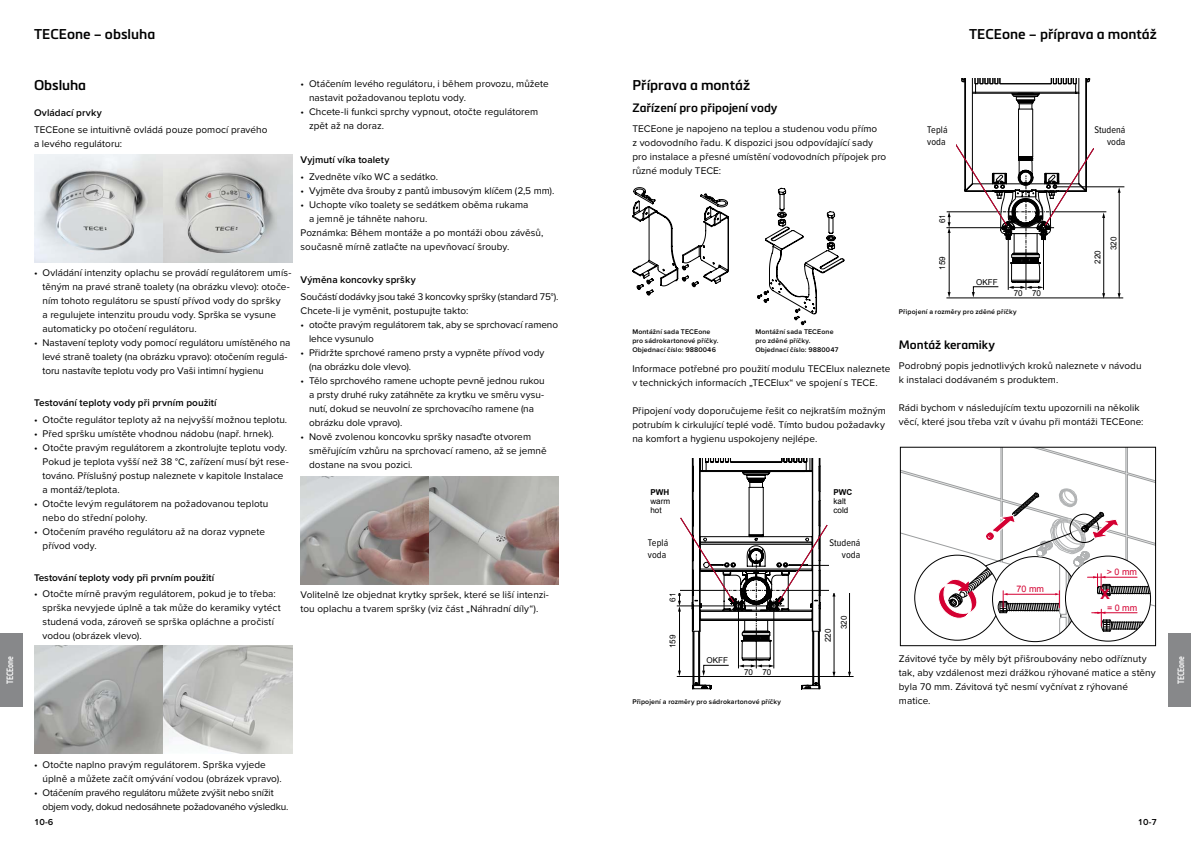
<style>
.page{position:relative;width:1191px;height:842px;background:#fff}
.page>*{position:absolute;margin:0;border:0;box-sizing:border-box;transform-origin:0 0}
.t1{font:600 14px "Metronic Pro";color:#000}
.t2{font:700 14px "Arial";color:#d40032}
.t3{font:600 12px "Metronic Pro";letter-spacing:-.005em;color:#000}
.t4{font:10px/14px "Proxima Nova";letter-spacing:.005em;color:#000}
.t5{font:600 10px "Proxima Nova";letter-spacing:.005em;color:#000}
.t6{font:10px/14px "Proxima Nova";letter-spacing:-.02em;color:#000}
.t7{font:10px/12px "Proxima Nova Cond";letter-spacing:.005em;color:#000}
.t8{font:600 condensed 9px "Metronic Pro";color:#fff;scale:.9 1}
.t9{font:9px "Arial";color:#d40032}
.t10{font:600 9px "Proxima Nova";color:#000}
.t11{font:8.1px/9px "Arial";color:#000}
.t12{font:700 8.1px "Arial";color:#000}
.t13{font:600 7px "Proxima Nova";letter-spacing:.02em;color:#000}
</style>
<div class="page">
<div style="left:1168px;top:634px;width:23px;height:73px;background:#87888a"></div>
<div style="left:0;top:634px;width:23px;height:73px;background:#87888a"></div>
<img style="left:300px;top:477px;width:258px;height:107px">
<img style="left:34px;top:155px;width:258px;height:107px">
<img style="left:34px;top:646px;width:258px;height:107px">
<svg style="left:632px;top:187px;width:97px;height:108px"></svg>
<svg style="left:757px;top:188px;width:87px;height:137px"></svg>
<hr style="left:677px;top:606px;width:107px;height:1px;background:#000">
<hr style="left:677px;top:676px;width:176px;height:1px;background:#000">
<hr style="left:849px;top:570px;width:1px;height:103px;background:#000">
<svg style="left:678px;top:459px;width:157px;height:230px"></svg>
<hr style="left:946px;top:227px;width:108px;height:1px;background:#000">
<hr style="left:946px;top:212px;width:51px;height:1px;background:#000">
<hr style="left:946px;top:298px;width:177px;height:1px;background:#000">
<hr style="left:1051px;top:212px;width:55px;height:1px;background:#000">
<hr style="left:1053px;top:187px;width:71px;height:1px;background:#000">
<hr style="left:1103px;top:217px;width:1px;height:77px;background:#000">
<svg style="left:1102px;top:293px;width:3px;height:6px"></svg>
<svg style="left:1102px;top:212px;width:3px;height:6px"></svg>
<hr style="left:1119px;top:192px;width:1px;height:102px;background:#000">
<svg style="left:1117px;top:293px;width:3px;height:6px"></svg>
<svg style="left:1117px;top:187px;width:3px;height:6px"></svg>
<svg style="left:947px;top:79px;width:147px;height:218px"></svg>
<svg style="left:900px;top:447px;width:255px;height:195px"></svg>
<div style="left:648px;top:514px;width:32px;height:78px;background:#fff"></div>
<div style="left:913px;top:101px;width:43px;height:79px;background:#fff"></div>
<div style="left:829px;top:514px;width:42px;height:78px;background:#fff"></div>
<h1 class="t1" style="left:34px;top:26px;width:123px">TECEone – obsluha</h1>
<h1 class="t1" style="left:969px;top:26px;width:189px">TECEone – příprava a montáž</h1>
<h1 class="t1" style="left:34px;top:77px;width:54px">Obsluha</h1>
<p class="t5" style="left:34px;top:105px;width:69px">Ovládací prvky</p>
<p class="t4" style="left:34px;top:122px;width:235px">TECEone se intuitivně ovládá pouze pomocí pravého a levého regulátoru:</p>
<p class="t4" style="left:43px;top:266px;width:250px;text-indent:-9px">• Ovládání intenzity oplachu se provádí regulátorem umís&shy;těným na pravé straně toalety (na obrázku vlevo): otoče&shy;ním tohoto regulátoru se spustí přívod vody do spršky<br>a regulujete intenzitu proudu vody. Sprška se vysune automaticky po otočení regulátoru.</p>
<p class="t4" style="left:43px;top:336px;width:249px;text-indent:-8px">• Nastavení teploty vody pomocí regulátoru umístěného na levé straně toalety (na obrázku vpravo): otočením regulá&shy;toru nastavíte teplotu vody pro Vaši intimní hygienu</p>
<p class="t5" style="left:34px;top:395px;width:184px">Testování teploty vody při prvním použití</p>
<p class="t4" style="left:34px;top:412px;width:255px">• Otočte regulátor teploty až na nejvyšší možnou teplotu.</p>
<p class="t4" style="left:34px;top:426px;width:241px">• Před spršku umístěte vhodnou nádobu (např. hrnek).</p>
<p class="t4" style="left:43px;top:440px;width:248px;text-indent:-8px">• Otočte pravým regulátorem a zkontrolujte teplotu vody.<br>Pokud je teplota vyšší než 38 °C, zařízení musí být rese&shy;továno. Příslušný postup naleznete v kapitole Instalace a montáž/teplota.</p>
<p class="t4" style="left:43px;top:496px;width:227px;text-indent:-8px">• Otočte levým regulátorem na požadovanou teplotu nebo do střední polohy.</p>
<p class="t4" style="left:43px;top:524px;width:224px;text-indent:-8px">• Otočením pravého regulátoru až na doraz vypnete přívod vody.</p>
<p class="t5" style="left:34px;top:570px;width:182px">Testování teploty vody při prvním použití</p>
<p class="t4" style="left:43px;top:587px;width:240px;text-indent:-8px">• Otočte mírně pravým regulátorem, pokud je to třeba: sprška nevyjede úplně a tak může do keramiky vytéct studená voda, zároveň se sprška opláchne a pročistí vodou (obrázek vlevo).</p>
<p class="t4" style="left:309px;top:77px;width:241px;text-indent:-8px">• Otáčením levého regulátoru, i během provozu, můžete nastavit požadovanou teplotu vody.</p>
<p class="t4" style="left:309px;top:105px;width:231px;text-indent:-8px">• Chcete-li funkci sprchy vypnout, otočte regulátorem zpět až na doraz.</p>
<p class="t5" style="left:300px;top:152px;width:90px">Vyjmutí víka toalety</p>
<p class="t4" style="left:300px;top:169px;width:139px">• Zvedněte víko WC a sedátko.</p>
<p class="t4" style="left:300px;top:183px;width:255px">• Vyjměte dva šrouby z pantů imbusovým klíčem (2,5 mm).</p>
<p class="t4" style="left:300px;top:197px;width:229px">• Uchopte víko toalety se sedátkem oběma rukama</p>
<p class="t4" style="left:309px;top:211px;width:120px">a jemně je táhněte nahoru.</p>
<p class="t4" style="left:300px;top:225px;width:244px">Poznámka: Během montáže a po montáži obou závěsů,</p>
<p class="t4" style="left:300px;top:239px;width:210px">současně mírně zatlačte na upevňovací šrouby.</p>
<p class="t5" style="left:300px;top:273px;width:117px">Výměna koncovky spršky</p>
<p class="t4" style="left:300px;top:290px;width:259px">Součástí dodávky jsou také 3 koncovky spršky (standard 75°).<br>Chcete-li je vyměnit, postupujte takto:</p>
<p class="t4" style="left:309px;top:318px;width:250px;text-indent:-8px">• otočte pravým regulátorem tak, aby se sprchovací rameno lehce vysunulo</p>
<p class="t4" style="left:309px;top:346px;width:237px;text-indent:-8px">• Přidržte sprchové rameno prsty a vypněte přívod vody (na obrázku dole vlevo).</p>
<p class="t4" style="left:309px;top:374px;width:237px;text-indent:-8px">• Tělo sprchového ramene uchopte pevně jednou rukou a prsty druhé ruky zatáhněte za krytku ve směru vysu&shy;nutí, dokud se neuvolní ze sprchovacího ramene (na obrázku dole vpravo).</p>
<p class="t4" style="left:309px;top:430px;width:239px;text-indent:-8px">• Nově zvolenou koncovku spršky nasaďte otvorem směřujícím vzhůru na sprchovací rameno, až se jemně dostane na svou pozici.</p>
<p class="t4" style="left:300px;top:588px;width:250px">Volitelně lze objednat krytky spršek, které se liší intenzi&shy;tou oplachu a tvarem spršky (viz část „Náhradní díly“).</p>
<h1 class="t1" style="left:632px;top:77px;width:119px">Příprava a montáž</h1>
<p class="t3" style="left:632px;top:100px;width:147px">Zařízení pro připojení vody</p>
<p class="t4" style="left:632px;top:121px;width:255px">TECEone je napojeno na teplou a studenou vodu přímo<br>z vodovodního řadu. K dispozici jsou odpovídající sady pro instalace a přesné umístění vodovodních přípojek pro různé moduly TECE:</p>
<p class="t7" style="left:927px;top:124px;width:22px">Teplá voda</p>
<p class="t11" style="left:917px;top:139px;width:29px">caliente</p>
<p class="t11" style="left:1100px;top:121px;width:17px">cold froid</p>
<p class="t7" style="left:1094px;top:124px;width:32px;text-align:right">Studená voda</p>
<p class="t13" style="left:632px;top:326px;width:80px">Montážní sada TECEone</p>
<p class="t13" style="left:755px;top:326px;width:80px">Montážní sada TECEone</p>
<p class="t13" style="left:632px;top:335px;width:88px">pro sádrokartonové příčky.</p>
<p class="t13" style="left:755px;top:335px;width:57px">pro zděné příčky.</p>
<p class="t13" style="left:632px;top:344px;width:85px">Objednací číslo: 9880046</p>
<p class="t13" style="left:755px;top:344px;width:85px">Objednací číslo: 9880047</p>
<p class="t4" style="left:632px;top:361px;width:259px">Informace potřebné pro použití modulu TECElux naleznete v technických informacích „TECElux“ ve spojení s TECE.</p>
<p class="t4" style="left:632px;top:403px;width:255px;text-align:justify">Připojení vody doporučujeme řešit co nejkratším možným potrubím k cirkulující teplé vodě. Tímto budou požadavky na komfort a hygienu uspokojeny nejlépe.</p>
<p class="t11" style="left:938px;top:223px;width:11px;rotate:-90deg">61</p>
<p class="t11" style="left:938px;top:270px;width:15px;rotate:-90deg">159</p>
<p class="t11" style="left:976px;top:277px;width:23px">OKFF</p>
<p class="t11" style="left:1013px;top:289px;width:29px">70 70</p>
<p class="t11" style="left:1089px;top:250px;width:15px;line-height:16px;text-indent:-13px;rotate:-90deg">220<br>320</p>
<p class="t13" style="left:899px;top:306px;width:119px">Připojení a rozměry pro zděné příčky</p>
<p class="t3" style="left:899px;top:338px;width:98px">Montáž keramiky</p>
<p class="t4" style="left:899px;top:358px;width:244px">Podrobný popis jednotlivých kroků naleznete v návodu k instalaci dodávaném s produktem.</p>
<p class="t4" style="left:899px;top:400px;width:246px">Rádi bychom v následujícím textu upozornili na několik věcí, které jsou třeba vzít v úvahu při montáži TECEone:</p>
<p class="t12" style="left:650px;top:487px;width:20px">PWH</p>
<p class="t11" style="left:650px;top:497px;width:21px">warm hot</p>
<p class="t11" style="left:650px;top:533px;width:29px">caldo ciepła теплый</p>
<p class="t7" style="left:648px;top:537px;width:22px">Teplá voda</p>
<p class="t12" style="left:833px;top:487px;width:20px">PWC</p>
<p class="t11" style="left:833px;top:497px;width:16px">kalt cold</p>
<p class="t11" style="left:833px;top:533px;width:38px">freddo zimna холодный</p>
<p class="t7" style="left:829px;top:537px;width:32px;text-align:right">Studená voda</p>
<p class="t11" style="left:668px;top:602px;width:11px;rotate:-90deg">61</p>
<p class="t9" style="left:1016px;top:583px;width:29px">70 mm</p>
<p class="t9" style="left:1106px;top:566px;width:32px">&gt; 0 mm</p>
<p class="t9" style="left:1107px;top:602px;width:32px">= 0 mm</p>
<h1 class="t2" style="left:1100px;top:584px;width:11px">X</h1>
<p class="t11" style="left:668px;top:648px;width:15px;rotate:-90deg">159</p>
<p class="t11" style="left:820px;top:629px;width:15px;line-height:16px;text-indent:-13px;rotate:-90deg">220<br>320</p>
<p class="t4" style="left:899px;top:651px;width:258px">Závitové tyče by měly být přišroubovány nebo odříznuty tak, aby vzdálenost mezi drážkou rýhované matice a stěny byla 70 mm. Závitová tyč nesmí vyčnívat z rýhované matice.</p>
<p class="t8" style="left:5px;top:684px;width:33px;rotate:-90deg">TECEone</p>
<p class="t8" style="left:1175px;top:684px;width:33px;rotate:-90deg">TECEone</p>
<p class="t11" style="left:706px;top:656px;width:23px">OKFF</p>
<p class="t11" style="left:744px;top:667px;width:29px">70 70</p>
<p class="t13" style="left:632px;top:697px;width:150px">Připojení a rozměry pro sádrokartonové příčky</p>
<p class="t4" style="left:43px;top:757px;width:241px;text-indent:-8px">• Otočte naplno pravým regulátorem. Sprška vyjede úplně a můžete začít omývání vodou (obrázek vpravo).</p>
<p class="t6" style="left:43px;top:785px;width:247px;text-indent:-8px">• Otáčením pravého regulátoru můžete zvýšit nebo snížit objem vody, dokud nedosáhnete požadovaného výsledku.</p>
<p class="t10" style="left:34px;top:815px;width:21px">10-6</p>
<p class="t10" style="left:1137px;top:815px;width:21px">10-7</p>
</div>
